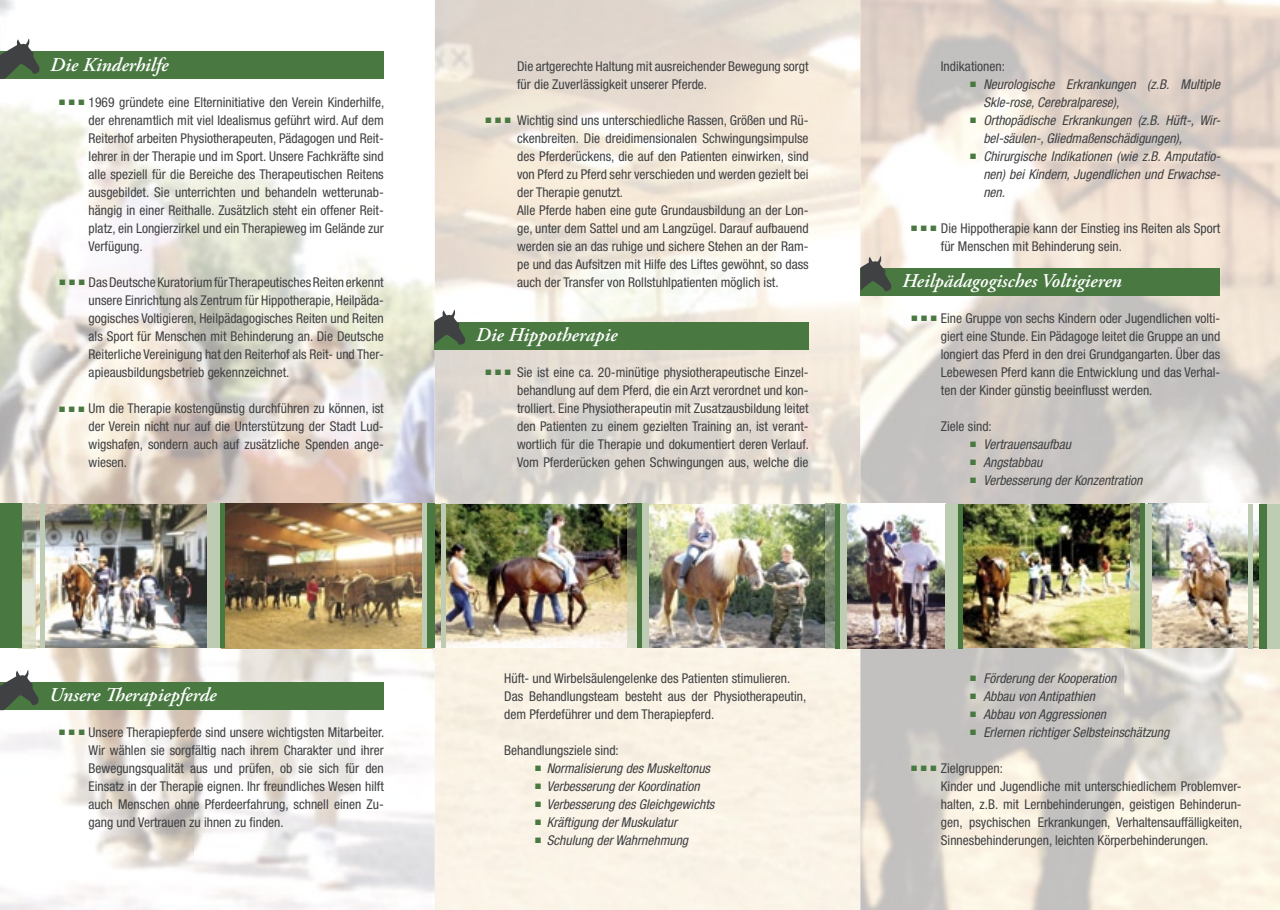
<style>
.page{position:relative;width:1280px;height:910px;background:#fff}
.page>*{position:absolute;margin:0;border:0;box-sizing:border-box;transform-origin:0 0}
.t1{font:italic 600 19.5px "Adobe Garamond Pro";color:#fff}
.t2{font:condensed 13.5px/18px "Helvetica Neue";color:#404143;text-align:justify}
.t3{font:italic condensed 13.5px/18px "Helvetica Neue";color:#404143}
</style>
<div class="page">
<img style="left:0;top:0;width:1280px;height:504px">
<img style="left:808px;top:648px;width:157px;height:262px">
<img style="left:193px;top:648px;width:242px;height:262px">
<img style="left:47px;top:648px;width:146px;height:262px">
<img style="left:435px;top:0;width:1px;height:910px">
<img style="left:1123px;top:648px;width:157px;height:262px">
<div style="left:434px;top:322px;width:375px;height:28px;background:#497941"></div>
<svg style="left:434px;top:310px;width:31px;height:35px"></svg>
<div style="left:861px;top:269px;width:359px;height:27px;background:#497941"></div>
<svg style="left:861px;top:256px;width:30px;height:35px"></svg>
<div style="left:0;top:682px;width:384px;height:28px;background:#497941"></div>
<svg style="left:0;top:670px;width:39px;height:40px"></svg>
<div style="left:0;top:51px;width:384px;height:28px;background:#497941"></div>
<svg style="left:0;top:39px;width:40px;height:40px"></svg>
<img style="left:36px;top:504px;width:172px;height:144px">
<img style="left:224px;top:504px;width:403px;height:144px">
<hr style="left:41px;top:504px;width:4px;height:144px;background:#bdccb2">
<img style="left:22px;top:504px;width:14px;height:144px">
<div style="left:0;top:504px;width:22px;height:144px;background:#497941"></div>
<img style="left:962px;top:504px;width:297px;height:144px">
<div style="left:426px;top:504px;width:9px;height:144px;background:#497941"></div>
<hr style="left:422px;top:504px;width:4px;height:144px;background:#bdccb2">
<hr style="left:441px;top:504px;width:4px;height:144px;background:#bdccb2">
<img style="left:648px;top:504px;width:178px;height:144px">
<div style="left:208px;top:504px;width:12px;height:144px;background:#bdccb2"></div>
<hr style="left:220px;top:504px;width:4px;height:144px;background:#497941">
<img style="left:847px;top:504px;width:98px;height:144px">
<svg style="left:826px;top:648px;width:14px;height:1px"></svg>
<img style="left:826px;top:504px;width:10px;height:144px">
<div style="left:838px;top:504px;width:9px;height:144px;background:#bdccb2"></div>
<hr style="left:836px;top:504px;width:4px;height:144px;background:#497941">
<img style="left:627px;top:504px;width:10px;height:144px">
<svg style="left:641px;top:504px;width:7px;height:144px"></svg>
<hr style="left:637px;top:504px;width:4px;height:144px;background:#497941">
<div style="left:945px;top:504px;width:13px;height:144px;background:#bdccb2"></div>
<hr style="left:958px;top:504px;width:4px;height:144px;background:#497941">
<img style="left:1130px;top:504px;width:10px;height:144px">
<svg style="left:1144px;top:504px;width:7px;height:144px"></svg>
<hr style="left:1140px;top:504px;width:4px;height:144px;background:#497941">
<div style="left:1259px;top:504px;width:8px;height:144px;background:#497941"></div>
<div style="left:1267px;top:504px;width:13px;height:144px;background:#bdccb2"></div>
<hr style="left:1248px;top:504px;width:4px;height:144px;background:#bdccb2">
<svg style="left:911px;top:226px;width:25px;height:5px"></svg>
<svg style="left:486px;top:369px;width:24px;height:6px"></svg>
<svg style="left:59px;top:100px;width:25px;height:5px"></svg>
<svg style="left:60px;top:280px;width:24px;height:5px"></svg>
<svg style="left:59px;top:406px;width:25px;height:6px"></svg>
<svg style="left:60px;top:729px;width:24px;height:6px"></svg>
<svg style="left:486px;top:118px;width:24px;height:5px"></svg>
<svg style="left:535px;top:766px;width:6px;height:5px"></svg>
<svg style="left:535px;top:784px;width:6px;height:5px"></svg>
<svg style="left:535px;top:802px;width:6px;height:5px"></svg>
<svg style="left:535px;top:820px;width:6px;height:5px"></svg>
<svg style="left:535px;top:838px;width:6px;height:5px"></svg>
<svg style="left:970px;top:82px;width:6px;height:5px"></svg>
<svg style="left:970px;top:118px;width:6px;height:5px"></svg>
<svg style="left:970px;top:154px;width:6px;height:5px"></svg>
<svg style="left:912px;top:315px;width:24px;height:6px"></svg>
<svg style="left:970px;top:441px;width:6px;height:6px"></svg>
<svg style="left:970px;top:459px;width:6px;height:6px"></svg>
<svg style="left:970px;top:477px;width:6px;height:6px"></svg>
<svg style="left:970px;top:676px;width:6px;height:5px"></svg>
<svg style="left:970px;top:694px;width:6px;height:5px"></svg>
<svg style="left:970px;top:712px;width:6px;height:5px"></svg>
<svg style="left:970px;top:730px;width:6px;height:5px"></svg>
<svg style="left:911px;top:765px;width:25px;height:6px"></svg>
<h1 class="t1" style="left:50px;top:54px;width:120px">Die Kinderhilfe</h1>
<p class="t2" style="left:89px;top:93px;width:297px">1969 gründete eine Elterninitiative den Verein Kinderhilfe, der ehrenamtlich mit viel Idealismus geführt wird. Auf dem Reiterhof arbeiten Physiotherapeuten, Pädagogen und Reit&shy;lehrer in der Therapie und im Sport. Unsere Fachkräfte sind alle speziell für die Bereiche des Therapeutischen Reitens ausgebildet. Sie unterrichten und behandeln wetterunab&shy;hängig in einer Reithalle. Zusätzlich steht ein offener Reit&shy;platz, ein Longierzirkel und ein Therapieweg im Gelände zur Verfügung.</p>
<p class="t2" style="left:89px;top:273px;width:297px">Das Deutsche Kuratorium für Therapeutisches Reiten erkennt unsere Einrichtung als Zentrum für Hippotherapie, Heilpäda&shy;gogisches Voltigieren, Heilpädagogisches Reiten und Reiten als Sport für Menschen mit Behinderung an. Die Deutsche Reiterliche Vereinigung hat den Reiterhof als Reit- und Ther&shy;apieausbildungsbetrieb gekennzeichnet.</p>
<p class="t2" style="left:89px;top:399px;width:297px">Um die Therapie kostengünstig durchführen zu können, ist der Verein nicht nur auf die Unterstützung der Stadt Lud&shy;wigshafen, sondern auch auf zusätzliche Spenden ange&shy;wiesen.</p>
<h1 class="t1" style="left:49px;top:684px;width:169px">Unsere Therapiepferde</h1>
<p class="t2" style="left:89px;top:723px;width:297px">Unsere Therapiepferde sind unsere wichtigsten Mitarbeiter.<br>Wir wählen sie sorgfältig nach ihrem Charakter und ihrer Bewegungsqualität aus und prüfen, ob sie sich für den Einsatz in der Therapie eignen. Ihr freundliches Wesen hilft auch Menschen ohne Pferdeerfahrung, schnell einen Zu&shy;gang und Vertrauen zu ihnen zu finden.</p>
<p class="t2" style="left:517px;top:57px;width:293px">Die artgerechte Haltung mit ausreichender Bewegung sorgt für die Zuverlässigkeit unserer Pferde.</p>
<p class="t2" style="left:517px;top:111px;width:293px;text-align:left">Wichtig sind uns unterschiedliche Rassen, Größen und Rü&shy;ckenbreiten. Die dreidimensionalen Schwingungsimpulse des Pferderückens, die auf den Patienten einwirken, sind von Pferd zu Pferd sehr verschieden und werden gezielt bei der Therapie genutzt.<br>Alle Pferde haben eine gute Grundausbildung an der Lon&shy;ge, unter dem Sattel und am Langzügel. Darauf aufbauend werden sie an das ruhige und sichere Stehen an der Ram&shy;pe und das Aufsitzen mit Hilfe des Liftes gewöhnt, so dass auch der Transfer von Rollstuhlpatienten möglich ist.</p>
<h1 class="t1" style="left:476px;top:324px;width:143px">Die Hippotherapie</h1>
<p class="t2" style="left:517px;top:363px;width:294px">Sie ist eine ca. 20-minütige physiotherapeutische Einzel&shy;behandlung auf dem Pferd, die ein Arzt verordnet und kon&shy;trolliert. Eine Physiotherapeutin mit Zusatzausbildung leitet den Patienten zu einem gezielten Training an, ist verant&shy;wortlich für die Therapie und dokumentiert deren Verlauf.<br>Vom Pferderücken gehen Schwingungen aus, welche die</p>
<p class="t2" style="left:504px;top:669px;width:304px;text-align:left">Hüft- und Wirbelsäulengelenke des Patienten stimulieren.<br>Das Behandlungsteam besteht aus der Physiotherapeutin, dem Pferdeführer und dem Therapiepferd.</p>
<p class="t2" style="left:504px;top:741px;width:116px">Behandlungsziele sind:</p>
<p class="t3" style="left:547px;top:759px;width:169px">Normalisierung des Muskeltonus<br>Verbesserung der Koordination<br>Verbesserung des Gleichgewichts<br>Kräftigung der Muskulatur<br>Schulung der Wahrnehmung</p>
<p class="t2" style="left:941px;top:57px;width:66px">Indikationen:</p>
<p class="t3" style="left:983px;top:75px;width:238px">Neurologische Erkrankungen (z.B. Multiple Skle-rose, Cerebralparese),<br>Orthopädische Erkrankungen (z.B. Hüft-, Wir&shy;bel-säulen-, Gliedmaßenschädigungen), Chirurgische Indikationen (wie z.B. Amputatio&shy;nen) bei Kindern, Jugendlichen und Erwachse&shy;nen.</p>
<p class="t2" style="left:941px;top:219px;width:281px">Die Hippotherapie kann der Einstieg ins Reiten als Sport für Menschen mit Behinderung sein.</p>
<h1 class="t1" style="left:902px;top:270px;width:221px">Heilpädagogisches Voltigieren</h1>
<p class="t2" style="left:941px;top:309px;width:281px">Eine Gruppe von sechs Kindern oder Jugendlichen volti&shy;giert eine Stunde. Ein Pädagoge leitet die Gruppe an und longiert das Pferd in den drei Grundgangarten. Über das Lebewesen Pferd kann die Entwicklung und das Verhal&shy;ten der Kinder günstig beeinflusst werden.</p>
<p class="t2" style="left:941px;top:417px;width:52px">Ziele sind:</p>
<p class="t3" style="left:983px;top:435px;width:161px">Vertrauensaufbau<br>Angstabbau<br>Verbesserung der Konzentration</p>
<p class="t3" style="left:983px;top:669px;width:187px">Förderung der Kooperation<br>Abbau von Antipathien<br>Abbau von Aggressionen<br>Erlernen richtiger Selbsteinschätzung</p>
<p class="t2" style="left:941px;top:759px;width:303px;text-align:left">Zielgruppen:<br>Kinder und Jugendliche mit unterschiedlichem Problemver&shy;halten, z.B. mit Lernbehinderungen, geistigen Behinderun&shy;gen, psychischen Erkrankungen, Verhaltensauffälligkeiten, Sinnesbehinderungen, leichten Körperbehinderungen.</p>
</div>
